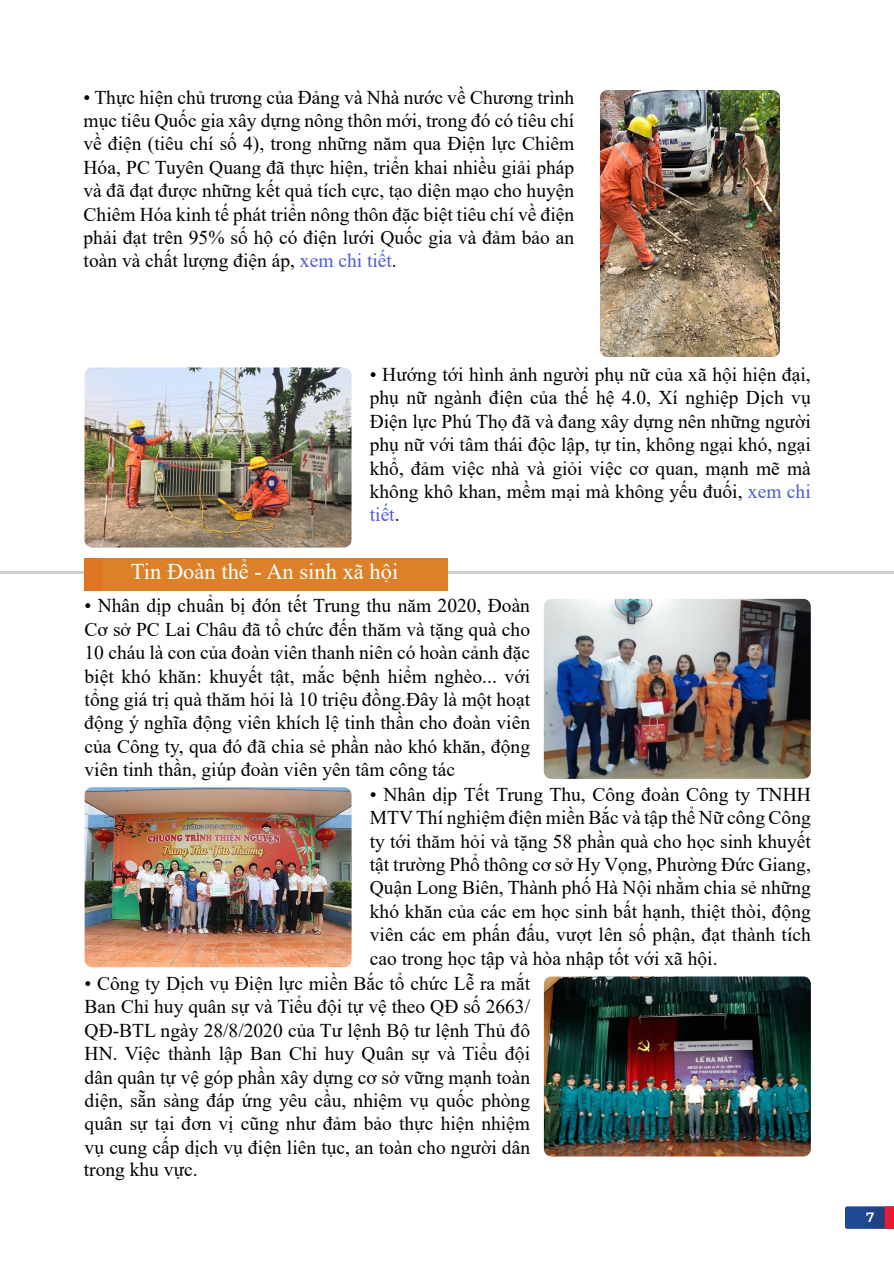
<style>
.page{position:relative;width:894px;height:1263px;background:#fff}
.page>*{position:absolute;margin:0;border:0;box-sizing:border-box;transform-origin:0 0}
.t1{font:22.5px "Times New Roman";color:#fff}
.t2{font:19.5px/23.4px "Times New Roman";color:#000;text-align:justify}
.t3{font:600 13.5px "Montserrat";color:#fff}
.s1{color:#4f5cd6}
</style>
<div class="page">
<svg style="left:845px;top:1206px;width:49px;height:23px"></svg>
<img style="left:600px;top:90px;width:180px;height:267px">
<img style="left:85px;top:368px;width:267px;height:179px">
<hr style="left:0;top:572px;width:894px;height:2px;background:#cfcfcf">
<div style="left:85px;top:558px;width:18px;height:33px;background:#e07522"></div>
<div style="left:103px;top:558px;width:345px;height:33px;background:#dc8128"></div>
<img style="left:544px;top:599px;width:267px;height:180px">
<img style="left:85px;top:787px;width:267px;height:180px">
<img style="left:544px;top:976px;width:267px;height:180px">
<p class="t2" style="left:84px;top:85px;width:492px">• Thực hiện chủ trương của Đảng và Nhà nước về Chương trình mục tiêu Quốc gia xây dựng nông thôn mới, trong đó có tiêu chí về điện (tiêu chí số 4), trong những năm qua Điện lực Chiêm Hóa, PC Tuyên Quang đã thực hiện, triển khai nhiều giải pháp và đã đạt được những kết quả tích cực, tạo diện mạo cho huyện Chiêm Hóa kinh tế phát triển nông thôn đặc biệt tiêu chí về điện phải đạt trên 95% số hộ có điện lưới Quốc gia và đảm bảo an toàn và chất lượng điện áp, <span class="s1">xem chi tiết</span>.</p>
<p class="t2" style="left:370px;top:362px;width:443px">• Hướng tới hình ảnh người phụ nữ của xã hội hiện đại, phụ nữ ngành điện của thế hệ 4.0, Xí nghiệp Dịch vụ Điện lực Phú Thọ đã và đang xây dựng nên những người phụ nữ với tâm thái độc lập, tự tin, không ngại khó, ngại khổ, đảm việc nhà và giỏi việc cơ quan, mạnh mẽ mà không khô khan, mềm mại mà không yếu đuối, <span class="s1">xem chi tiết</span>.</p>
<p class="t1" style="left:131px;top:556px;width:269px">Tin Đoàn thể - An sinh xã hội</p>
<p class="t2" style="left:85px;top:594px;width:447px">• Nhân dịp chuẩn bị đón tết Trung thu năm 2020, Đoàn Cơ sở PC Lai Châu đã tổ chức đến thăm và tặng quà cho 10 cháu là con của đoàn viên thanh niên có hoàn cảnh đặc biệt khó khăn: khuyết tật, mắc bệnh hiểm nghèo... với tổng giá trị quà thăm hỏi là 10 triệu đồng.Đây là một hoạt động ý nghĩa động viên khích lệ tinh thần cho đoàn viên của Công ty, qua đó đã chia sẻ phần nào khó khăn, động viên tinh thần, giúp đoàn viên yên tâm công tác</p>
<p class="t2" style="left:370px;top:782px;width:443px">• Nhân dịp Tết Trung Thu, Công đoàn Công ty TNHH MTV Thí nghiệm điện miền Bắc và tập thể Nữ công Công ty tới thăm hỏi và tặng 58 phần quà cho học sinh khuyết tật trường Phổ thông cơ sở Hy Vọng, Phường Đức Giang, Quận Long Biên, Thành phố Hà Nội nhằm chia sẻ những khó khăn của các em học sinh bất hạnh, thiệt thòi, động viên các em phấn đấu, vượt lên số phận, đạt thành tích cao trong học tập và hòa nhập tốt với xã hội.</p>
<p class="t2" style="left:84px;top:971px;width:448px">• Công ty Dịch vụ Điện lực miền Bắc tổ chức Lễ ra mắt Ban Chỉ huy quân sự và Tiểu đội tự vệ theo QĐ số 2663/ QĐ-BTL ngày 28/8/2020 của Tư lệnh Bộ tư lệnh Thủ đô HN. Việc thành lập Ban Chỉ huy Quân sự và Tiểu đội dân quân tự vệ góp phần xây dựng cơ sở vững mạnh toàn diện, sẵn sàng đáp ứng yêu cầu, nhiệm vụ quốc phòng quân sự tại đơn vị cũng như đảm bảo thực hiện nhiệm vụ cung cấp dịch vụ điện liên tục, an toàn cho người dân trong khu vực.</p>
<p class="t3" style="left:866px;top:1208px;width:10px">7</p>
</div>
